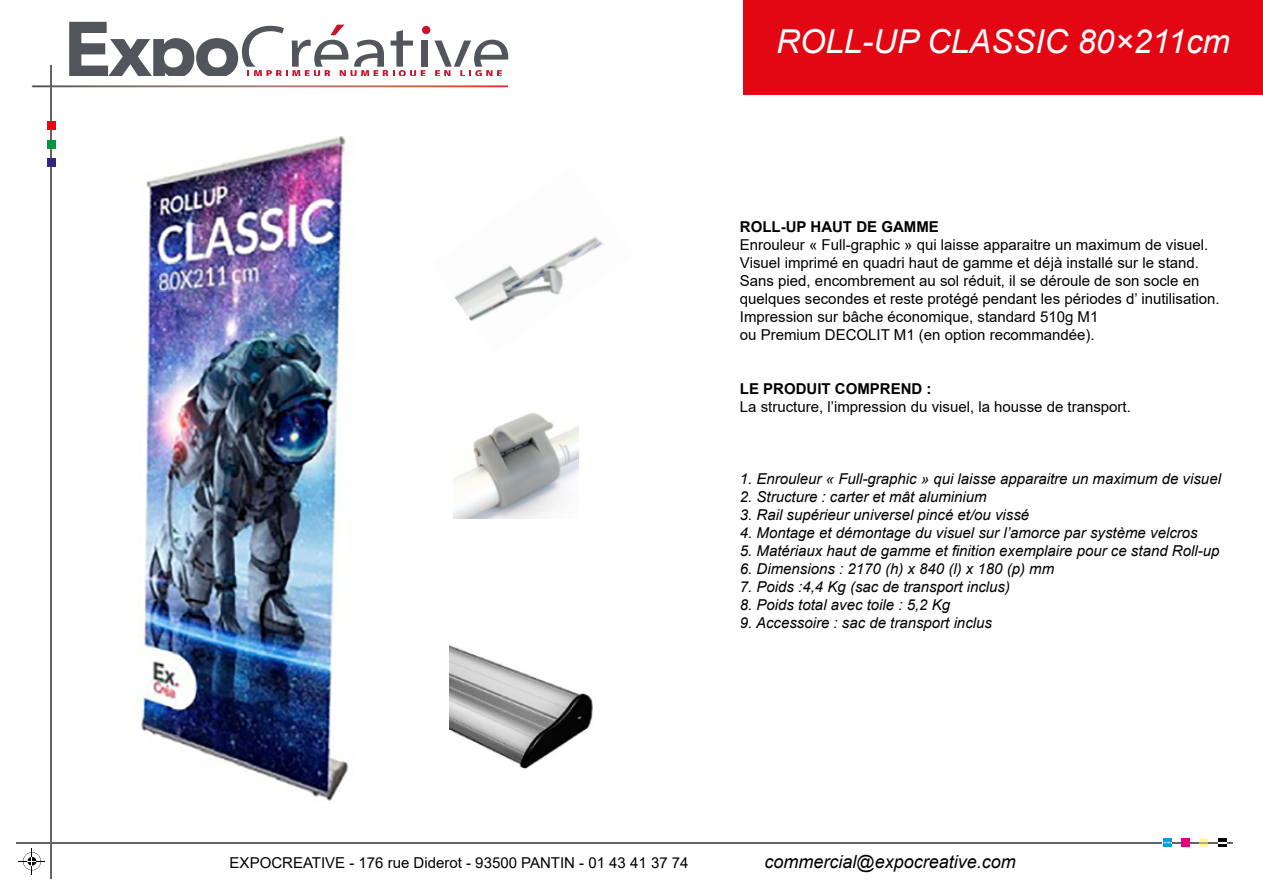
<style>
.page{position:relative;width:1263px;height:893px;background:#fff}
.page>*{position:absolute;margin:0;border:0;box-sizing:border-box;transform-origin:0 0}
.t1{font:italic 33px "Arial";color:#fff}
.t2{font:italic 18px "Arial";color:#000}
.t3{font:15px/18px "Arial";color:#000}
.t4{font:italic 15px "Arial";color:#000}
.t5{font:700 15px "Arial";color:#000}
</style>
<div class="page">
<div style="left:421px;top:41px;width:7px;height:26px;background:#52555b"></div>
<svg style="left:434px;top:40px;width:74px;height:36px"></svg>
<svg style="left:69px;top:22px;width:356px;height:54px"></svg>
<div style="left:422px;top:26px;width:8px;height:8px;background:#cd122d;border-radius:50%"></div>
<img style="left:31px;top:85px;width:477px;height:3px">
<hr style="left:50px;top:65px;width:2px;height:813px;background:#646363">
<hr style="left:17px;top:842px;width:1216px;height:1px;background:#646363">
<svg style="left:19px;top:848px;width:26px;height:26px"></svg>
<svg style="left:1218px;top:838px;width:9px;height:9px"></svg>
<svg style="left:1163px;top:838px;width:8px;height:9px"></svg>
<svg style="left:1199px;top:838px;width:9px;height:9px"></svg>
<div style="left:1181px;top:838px;width:8px;height:9px;background:#e6007d"></div>
<div style="left:47px;top:158px;width:9px;height:9px;background:#312783"></div>
<div style="left:47px;top:122px;width:9px;height:8px;background:#e30613"></div>
<div style="left:47px;top:140px;width:9px;height:9px;background:#009641"></div>
<div style="left:743px;top:0;width:520px;height:94px;background:#e30613"></div>
<img style="left:138px;top:136px;width:211px;height:665px">
<img style="left:449px;top:645px;width:144px;height:124px">
<img style="left:453px;top:413px;width:125px;height:106px">
<img style="left:454px;top:236px;width:150px;height:85px">
<h1 class="t1" style="left:776px;top:20px;width:455px">ROLL-UP CLASSIC 80×211cm</h1>
<p class="t5" style="left:740px;top:216px;width:200px">ROLL-UP HAUT DE GAMME</p>
<p class="t3" style="left:740px;top:236px;width:481px">Enrouleur « Full-graphic » qui laisse apparaitre un maximum de visuel.<br>Visuel imprimé en quadri haut de gamme et déjà installé sur le stand.<br>Sans pied, encombrement au sol réduit, il se déroule de son socle en quelques secondes et reste protégé pendant les périodes d’ inutilisation.<br>Impression sur bâche économique, standard 510g M1<br>ou Premium DECOLIT M1 (en option recommandée).</p>
<p class="t5" style="left:740px;top:378px;width:193px">LE PRODUIT COMPREND :</p>
<p class="t3" style="left:740px;top:398px;width:392px">La structure, l’impression du visuel, la housse de transport.</p>
<p class="t4" style="left:740px;top:469px;width:483px">1. Enrouleur « Full-graphic » qui laisse apparaitre un maximum de visuel</p>
<p class="t4" style="left:740px;top:487px;width:248px">2. Structure : carter et mât aluminium</p>
<p class="t4" style="left:740px;top:505px;width:291px">3. Rail supérieur universel pincé et/ou vissé</p>
<p class="t4" style="left:740px;top:523px;width:459px">4. Montage et démontage du visuel sur l’amorce par système velcros</p>
<p class="t4" style="left:740px;top:541px;width:481px">5. Matériaux haut de gamme et finition exemplaire pour ce stand Roll-up</p>
<p class="t4" style="left:740px;top:559px;width:316px">6. Dimensions : 2170 (h) x 840 (l) x 180 (p) mm</p>
<p class="t4" style="left:740px;top:577px;width:272px">7. Poids :4,4 Kg (sac de transport inclus)</p>
<p class="t4" style="left:740px;top:595px;width:212px">8. Poids total avec toile : 5,2 Kg</p>
<p class="t4" style="left:740px;top:613px;width:254px">9. Accessoire : sac de transport inclus</p>
<p class="t3" style="left:230px;top:854px;width:460px">EXPOCREATIVE - 176 rue Diderot - 93500 PANTIN - 01 43 41 37 74</p>
<p class="t2" style="left:765px;top:850px;width:253px">commercial@expocreative.com</p>
</div>
